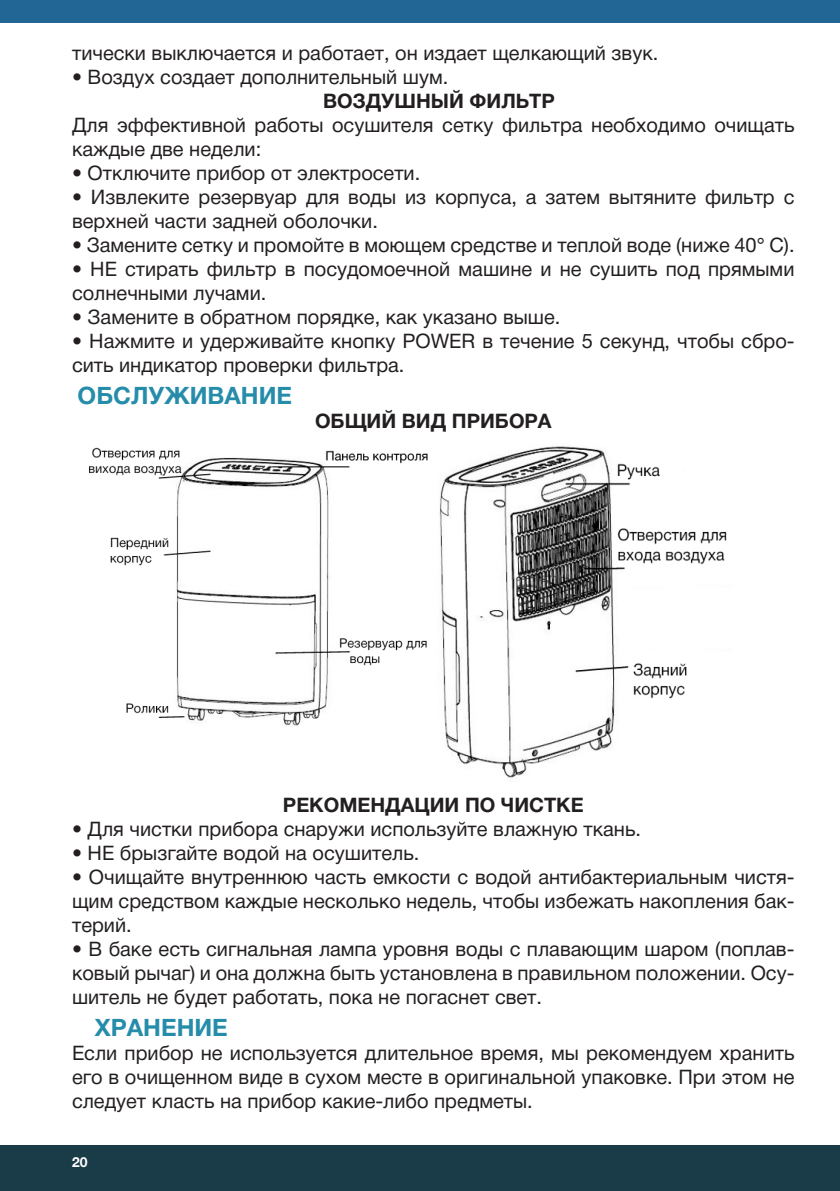
<style>
.page{position:relative;width:840px;height:1191px;background:#fff}
.page>*{position:absolute;margin:0;border:0;box-sizing:border-box;transform-origin:0 0}
.титул{font:700 24px "Helvetica Neue Cyr";color:#258daa}
.t1{font:20px/24px "Helvetica Neue Cyr";color:#231f20}
.Стиль_абзаца_1{font:700 20px "Helvetica Neue Cyr";color:#231f20}
.t2{font:700 14px "Helvetica Neue Cyr";color:#fff}
</style>
<div class="page">
<img style="left:90px;top:447px;width:338px;height:279px">
<img style="left:439px;top:446px;width:288px;height:332px">
<div style="left:0;top:0;width:839px;height:23px;background:#226695"></div>
<div style="left:0;top:1145px;width:839px;height:46px;background:#1a3c49"></div>
<p class="t1" style="left:72px;top:41px;width:587px">тически выключается и работает, он издает щелкающий звук.</p>
<p class="t1" style="left:72px;top:65px;width:377px">• Воздух создает дополнительный шум.</p>
<p class="Стиль_абзаца_1" style="left:323px;top:90px;width:233px">ВОЗДУШНЫЙ ФИЛЬТР</p>
<p class="t1" style="left:72px;top:113px;width:723px">Для эффективной работы осушителя сетку фильтра необходимо очищать каждые две недели:</p>
<p class="t1" style="left:72px;top:161px;width:349px">• Отключите прибор от электросети.</p>
<p class="t1" style="left:72px;top:185px;width:723px">• Извлеките резервуар для воды из корпуса, а затем вытяните фильтр с верхней части задней оболочки.</p>
<p class="t1" style="left:72px;top:233px;width:723px">• Замените сетку и промойте в моющем средстве и теплой воде (ниже 40° С).</p>
<p class="t1" style="left:72px;top:257px;width:723px">• НЕ стирать фильтр в посудомоечной машине и не сушить под прямыми солнечными лучами.</p>
<p class="t1" style="left:72px;top:305px;width:489px">• Замените в обратном порядке, как указано выше.</p>
<p class="t1" style="left:72px;top:329px;width:723px">• Нажмите и удерживайте кнопку POWER в течение 5 секунд, чтобы сбро&shy;сить индикатор проверки фильтра.</p>
<p class="титул" style="left:78px;top:382px;width:216px">ОБСЛУЖИВАНИЕ</p>
<p class="Стиль_абзаца_1" style="left:315px;top:410px;width:238px">ОБЩИЙ ВИД ПРИБОРА</p>
<p class="Стиль_абзаца_1" style="left:283px;top:794px;width:302px">РЕКОМЕНДАЦИИ ПО ЧИСТКЕ</p>
<p class="t1" style="left:72px;top:817px;width:570px">• Для чистки прибора снаружи используйте влажную ткань.</p>
<p class="t1" style="left:72px;top:841px;width:348px">• НЕ брызгайте водой на осушитель.</p>
<p class="t1" style="left:72px;top:865px;width:723px;text-align:justify">• Очищайте внутреннюю часть емкости с водой антибактериальным чистя&shy;щим средством каждые несколько недель, чтобы избежать накопления бак&shy;терий.</p>
<p class="t1" style="left:72px;top:937px;width:723px;text-align:justify">• В баке есть сигнальная лампа уровня воды с плавающим шаром (поплав&shy;ковый рычаг) и она должна быть установлена в правильном положении. Осу&shy;шитель не будет работать, пока не погаснет свет.</p>
<p class="титул" style="left:95px;top:1014px;width:134px">ХРАНЕНИЕ</p>
<p class="t1" style="left:72px;top:1041px;width:723px;text-align:justify">Если прибор не используется длительное время, мы рекомендуем хранить его в очищенном виде в сухом месте в оригинальной упаковке. При этом не следует класть на прибор какие-либо предметы.</p>
<p class="t2" style="left:72px;top:1154px;width:17px">20</p>
</div>
